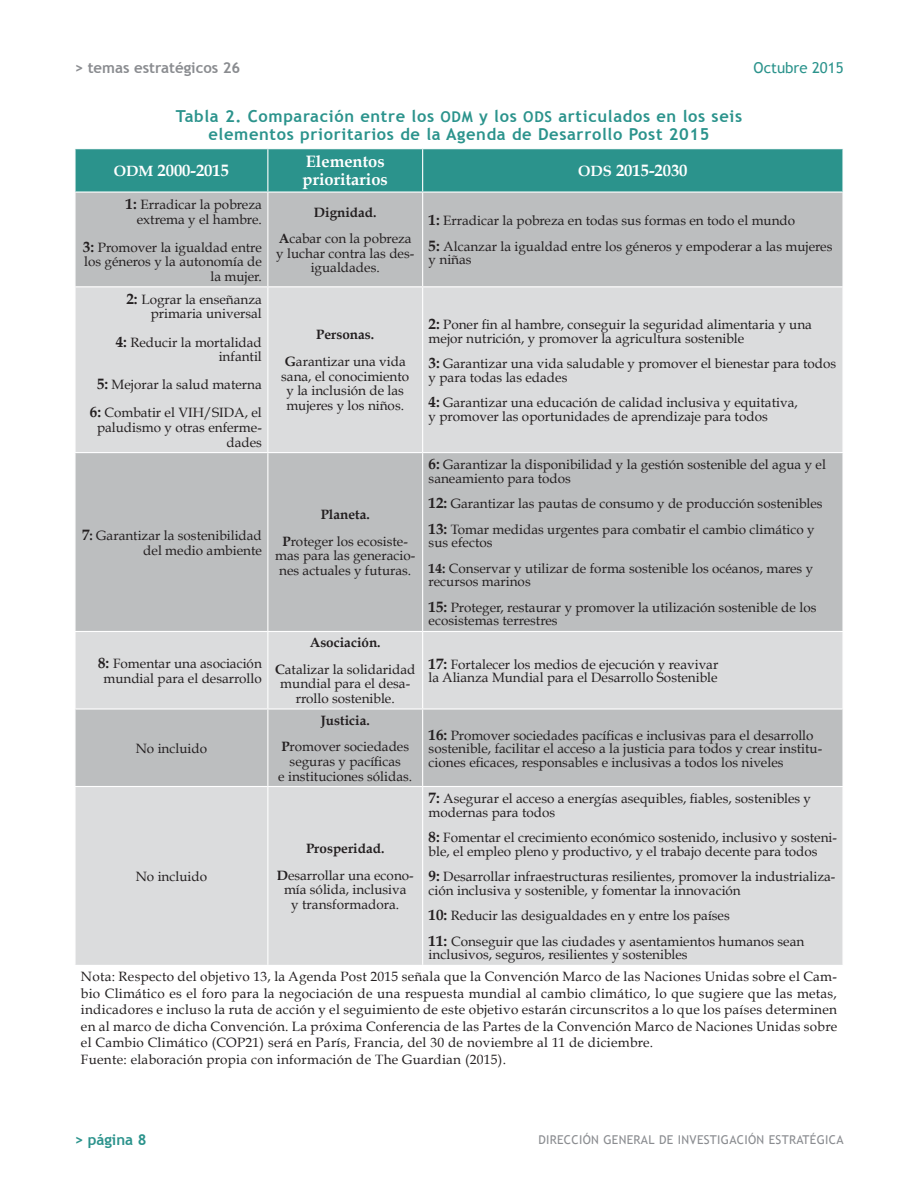
<style>
.page{position:relative;width:918px;height:1188px;background:#fff}
.page>*{position:absolute;margin:0;border:0;box-sizing:border-box;transform-origin:0 0}
.titulos_tablas{font:700 16.5px/18px "Trebuchet MS";letter-spacing:.04em;color:#2b938c;text-align:center}
.t1{font:700 16.5px/17.9px "Book Antiqua";color:#fff}
.t2{font:700 15px "Trebuchet MS";color:#8a8c90}
.t3{font:15px "Trebuchet MS";color:#2b938c}
.t4{font:700 15px "Trebuchet MS";color:#2b938c}
.pie_tablas{font:13.5px/13.5px "Book Antiqua";color:#231f20}
.List_Paragraph{font:13.5px/14.5px "Book Antiqua";color:#231f20;text-align:right}
.t5{font:700 13.5px "Book Antiqua";color:#231f20}
.pie_tablas-2{font:13.5px "Book Antiqua";letter-spacing:.02em;color:#231f20}
.t6{font:12.15px "Trebuchet MS SC900";letter-spacing:.02em;color:#8a8c90}
.s1{font-family:"Trebuchet MS Bold SC900";font-weight:400;font-size:14.85px}
.s2{font-family:"Book Antiqua Bold SC900";font-weight:400;font-size:14.85px}
.s3{font-weight:700;font-size:15px}
.s4{font-weight:700}
</style>
<div class="page">
<div style="left:76px;top:149px;width:766px;height:42px;background:#2b938c"></div>
<div style="left:76px;top:193px;width:766px;height:93px;background:#bcbebf"></div>
<svg style="left:76px;top:287px;width:766px;height:678px;background:#cfd0d1"></svg>
<hr style="left:267px;top:149px;width:1px;height:42px;background:#fff">
<hr style="left:422px;top:149px;width:1px;height:42px;background:#fff">
<hr style="left:267px;top:193px;width:1px;height:93px;background:#fff">
<hr style="left:422px;top:193px;width:1px;height:93px;background:#fff">
<hr style="left:267px;top:287px;width:1px;height:165px;background:#fff">
<hr style="left:422px;top:287px;width:1px;height:165px;background:#fff">
<hr style="left:74px;top:452px;width:194px;height:1px;background:#fff">
<hr style="left:268px;top:452px;width:155px;height:1px;background:#fff">
<hr style="left:267px;top:453px;width:1px;height:178px;background:#fff">
<hr style="left:423px;top:452px;width:421px;height:1px;background:#fff">
<hr style="left:422px;top:453px;width:1px;height:178px;background:#fff">
<hr style="left:74px;top:631px;width:194px;height:1px;background:#fff">
<hr style="left:268px;top:631px;width:155px;height:1px;background:#fff">
<hr style="left:267px;top:632px;width:1px;height:76px;background:#fff">
<hr style="left:423px;top:631px;width:421px;height:1px;background:#fff">
<hr style="left:422px;top:632px;width:1px;height:76px;background:#fff">
<hr style="left:74px;top:708px;width:194px;height:2px;background:#fff">
<hr style="left:268px;top:708px;width:155px;height:2px;background:#fff">
<hr style="left:267px;top:710px;width:1px;height:76px;background:#fff">
<hr style="left:423px;top:708px;width:421px;height:2px;background:#fff">
<hr style="left:422px;top:710px;width:1px;height:76px;background:#fff">
<hr style="left:74px;top:786px;width:194px;height:1px;background:#fff">
<hr style="left:268px;top:786px;width:155px;height:1px;background:#fff">
<hr style="left:267px;top:787px;width:1px;height:178px;background:#fff">
<hr style="left:423px;top:786px;width:421px;height:1px;background:#fff">
<hr style="left:422px;top:787px;width:1px;height:178px;background:#fff">
<p class="t2" style="left:74px;top:59px;width:167px">&gt; temas estratégicos 26</p>
<p class="t3" style="left:754px;top:59px;width:91px">Octubre 2015</p>
<p class="titulos_tablas" style="left:176px;top:107px;width:568px">Tabla 2. Comparación entre los <span class="s1">ODM</span> y los <span class="s1">ODS</span> articulados en los seis elementos prioritarios de la Agenda de Desarrollo Post 2015</p>
<p class="t1" style="left:114px;top:162px;width:117px"><span class="s2">ODM</span> 2000-2015</p>
<p class="t1" style="left:303px;top:153px;width:87px">Elementos prioritarios</p>
<p class="t1" style="left:578px;top:162px;width:111px"><span class="s2">ODS</span> 2015-2030</p>
<p class="List_Paragraph" style="left:126px;top:197px;width:138px"><span class="s3">1:</span> Erradicar la pobreza extrema y el hambre.</p>
<p class="List_Paragraph" style="left:83px;top:240px;width:180px"><span class="s3">3:</span> Promover la igualdad entre los géneros y la autonomía de la mujer.</p>
<p class="t5" style="left:314px;top:204px;width:64px">Dignidad.</p>
<p class="pie_tablas" style="left:276px;top:231px;width:140px;line-height:14.5px;text-align:center"><span class="s4">A</span>cabar con la pobreza y luchar contra las des&shy;igualdades.</p>
<p class="pie_tablas" style="left:429px;top:214px;width:368px"><span class="s3">1:</span> Erradicar la pobreza en todas sus formas en todo el mundo</p>
<p class="pie_tablas" style="left:429px;top:240px;width:405px"><span class="s3">5:</span> Alcanzar la igualdad entre los géneros y empoderar a las mujeres y niñas</p>
<p class="List_Paragraph" style="left:126px;top:292px;width:137px"><span class="s3">2:</span> Lograr la enseñanza primaria universal</p>
<p class="List_Paragraph" style="left:116px;top:335px;width:148px"><span class="s3">4:</span> Reducir la mortalidad infantil</p>
<p class="List_Paragraph" style="left:97px;top:377px;width:166px"><span class="s3">5:</span> Mejorar la salud materna</p>
<p class="List_Paragraph" style="left:90px;top:406px;width:173px"><span class="s3">6:</span> Combatir el VIH/SIDA, el paludismo y otras enferme&shy;dades</p>
<p class="List_Paragraph" style="left:82px;top:528px;width:181px"><span class="s3">7</span><span class="s4">:</span> Garantizar la sostenibilidad del medio ambiente</p>
<p class="List_Paragraph" style="left:98px;top:657px;width:165px;text-align:center"><span class="s3">8:</span> Fomentar una asociación mundial para el desarrollo</p>
<p class="pie_tablas" style="left:136px;top:741px;width:73px">No incluido</p>
<p class="t5" style="left:316px;top:327px;width:60px">Personas.</p>
<p class="pie_tablas" style="left:281px;top:354px;width:130px;line-height:14.5px;text-align:center"><span class="s4">G</span>arantizar una vida sana, el conocimiento y la inclusión de las mujeres y los niños.</p>
<p class="pie_tablas" style="left:429px;top:318px;width:385px"><span class="s3">2:</span> Poner fin al hambre, conseguir la seguridad alimentaria y una mejor nutrición, y promover la agricultura sostenible</p>
<p class="pie_tablas" style="left:429px;top:357px;width:409px"><span class="s3">3:</span> Garantizar una vida saludable y promover el bienestar para todos y para todas las edades</p>
<p class="pie_tablas" style="left:429px;top:396px;width:371px"><span class="s3">4:</span> Garantizar una educación de calidad inclusiva y equitativa, y promover las oportunidades de aprendizaje para todos</p>
<p class="t5" style="left:321px;top:507px;width:51px">Planeta.</p>
<p class="pie_tablas" style="left:275px;top:534px;width:142px;line-height:14.5px;text-align:center"><span class="s4">P</span>roteger los ecosiste&shy;mas para las generacio&shy;nes actuales y futuras.</p>
<p class="pie_tablas" style="left:429px;top:458px;width:399px"><span class="s3">6:</span> Garantizar la disponibilidad y la gestión sostenible del agua y el saneamiento para todos</p>
<p class="pie_tablas" style="left:429px;top:497px;width:396px"><span class="s3">12:</span> Garantizar las pautas de consumo y de producción sostenibles</p>
<p class="pie_tablas" style="left:429px;top:523px;width:388px"><span class="s3">13:</span> Tomar medidas urgentes para combatir el cambio climático y sus efectos</p>
<p class="pie_tablas" style="left:429px;top:562px;width:386px"><span class="s4">14:</span> Conservar y utilizar de forma sostenible los océanos, mares y recursos marinos</p>
<p class="pie_tablas" style="left:429px;top:601px;width:389px"><span class="s3">15:</span> Proteger, restaurar y promover la utilización sostenible de los ecosistemas terrestres</p>
<p class="t5" style="left:310px;top:635px;width:72px">Asociación.</p>
<p class="pie_tablas" style="left:275px;top:662px;width:142px;line-height:14.5px;text-align:center"><span class="s4">C</span>atalizar la solidaridad mundial para el desa&shy;rrollo sostenible.</p>
<p class="pie_tablas" style="left:429px;top:658px;width:291px"><span class="s3">17:</span> Fortalecer los medios de ejecución y reavivar la Alianza Mundial para el Desarrollo Sostenible</p>
<p class="t5" style="left:321px;top:712px;width:51px">Justicia.</p>
<p class="pie_tablas" style="left:278px;top:740px;width:135px;line-height:14.5px;text-align:center"><span class="s4">P</span>romover sociedades seguras y pacíficas<br>e instituciones sólidas.</p>
<p class="pie_tablas" style="left:429px;top:728px;width:395px"><span class="s3">16:</span> Promover sociedades pacíficas e inclusivas para el desarrollo sostenible, facilitar el acceso a la justicia para todos y crear institu&shy;ciones eficaces, responsables e inclusivas a todos los niveles</p>
<p class="pie_tablas" style="left:429px;top:792px;width:384px"><span class="s3">7:</span> Asegurar el acceso a energías asequibles, fiables, sostenibles y modernas para todos</p>
<p class="pie_tablas" style="left:429px;top:831px;width:410px"><span class="s3">8:</span> Fomentar el crecimiento económico sostenido, inclusivo y sosteni&shy;ble, el empleo pleno y productivo, y el trabajo decente para todos</p>
<p class="pie_tablas" style="left:429px;top:870px;width:408px"><span class="s3">9:</span> Desarrollar infraestructuras resilientes, promover la industrializa&shy;ción inclusiva y sostenible, y fomentar la innovación</p>
<p class="pie_tablas" style="left:429px;top:909px;width:303px"><span class="s3">10:</span> Reducir las desigualdades en y entre los países</p>
<p class="pie_tablas" style="left:429px;top:935px;width:377px"><span class="s3">11:</span> Conseguir que las ciudades y asentamientos humanos sean inclusivos, seguros, resilientes y sostenibles</p>
<p class="pie_tablas" style="left:81px;top:968px;width:758px;line-height:16.5px;text-align:justify">Nota: Respecto del objetivo 13, la Agenda Post 2015 señala que la Convención Marco de las Naciones Unidas sobre el Cam&shy;bio Climático es el foro para la negociación de una respuesta mundial al cambio climático, lo que sugiere que las metas, indicadores e incluso la ruta de acción y el seguimiento de este objetivo estarán circunscritos a lo que los países determinen en al marco de dicha Convención. La próxima Conferencia de las Partes de la Convención Marco de Naciones Unidas sobre el Cambio Climático (COP21) será en París, Francia, del 30 de noviembre al 11 de diciembre.</p>
<p class="pie_tablas-2" style="left:81px;top:1051px;width:427px">Fuente: elaboración propia con información de The Guardian (2015).</p>
<p class="t5" style="left:306px;top:841px;width:80px">Prosperidad.</p>
<p class="pie_tablas" style="left:277px;top:868px;width:138px;line-height:14.5px;text-align:center"><span class="s4">D</span>esarrollar una econo&shy;mía sólida, inclusiva<br>y transformadora.</p>
<p class="pie_tablas" style="left:136px;top:870px;width:73px">No incluido</p>
<p class="t4" style="left:74px;top:1130px;width:74px">&gt; página 8</p>
<p class="t6" style="left:538px;top:1133px;width:307px">DIRECCIÓN GENERAL DE INVESTIGACIÓN ESTRATÉGICA</p>
</div>
